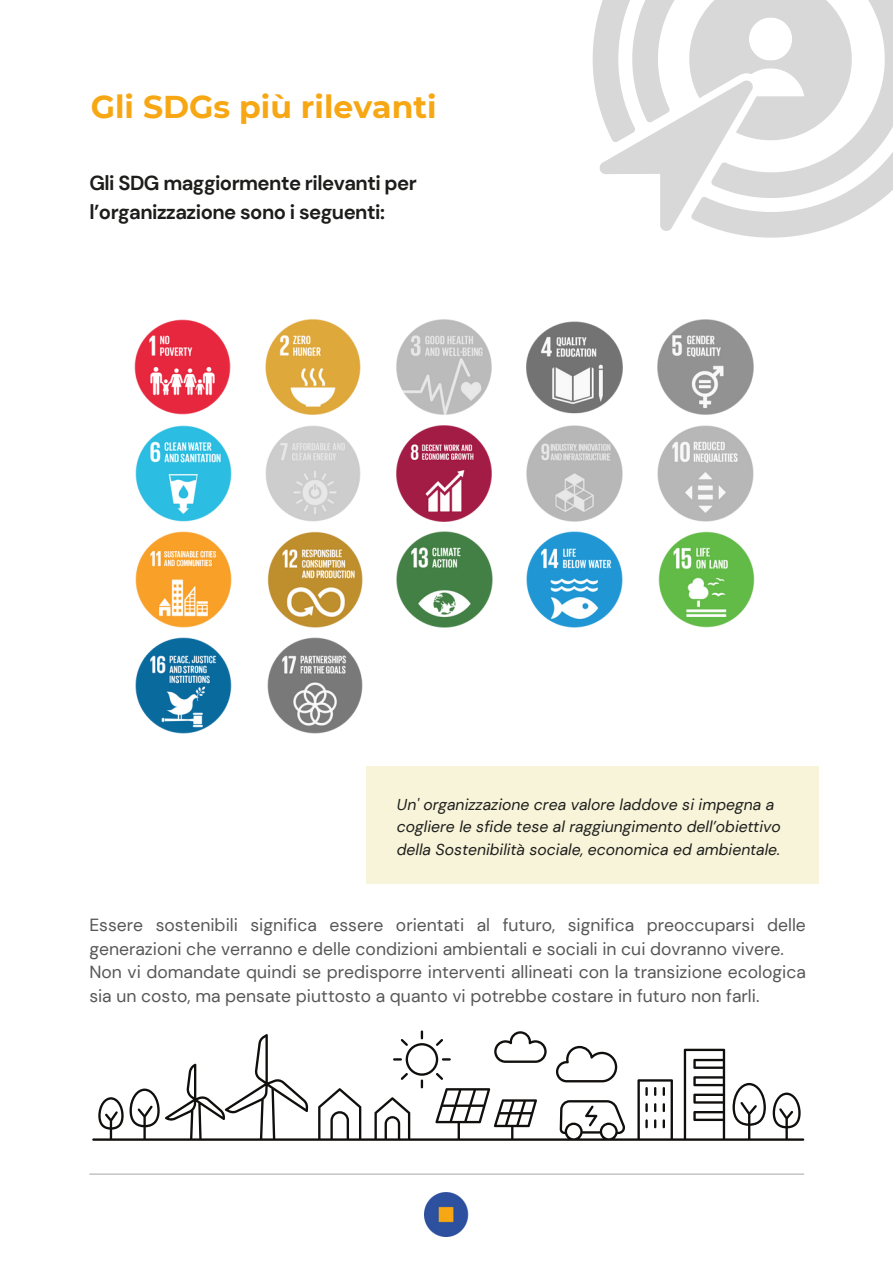
<style>
.page{position:relative;width:893px;height:1264px;background:#fff}
.page>*{position:absolute;margin:0;border:0;box-sizing:border-box;transform-origin:0 0}
.t1{font:700 31.5px "Montserrat";color:#f7a713}
.t2{font:700 20.25px/29.2px "DM Sans";letter-spacing:-.025em;color:#1d1e1c}
.t3{font:17.55px/23.7px "DM Sans";color:#575757}
.t4{font:italic 15.75px/22.5px "DM Sans";color:#1d1e1c}
</style>
<div class="page">
<hr style="left:89px;top:1173px;width:715px;height:1px;background:#b0b0b0">
<img style="left:425px;top:1192px;width:44px;height:44px">
<svg style="left:514px;top:1031px;width:12px;height:2px"></svg>
<svg style="left:92px;top:1033px;width:712px;height:107px"></svg>
<svg style="left:585px;top:1105px;width:12px;height:21px"></svg>
<div style="left:366px;top:765px;width:452px;height:118px;background:#f8f4d9"></div>
<svg style="left:592px;top:0;width:291px;height:237px"></svg>
<svg style="left:632px;top:0;width:260px;height:198px;fill:#d8d8d8"></svg>
<img style="left:135px;top:319px;width:95px;height:96px">
<img style="left:526px;top:321px;width:96px;height:93px">
<img style="left:657px;top:319px;width:96px;height:96px">
<img style="left:265px;top:319px;width:96px;height:96px">
<img style="left:396px;top:319px;width:95px;height:96px">
<img style="left:135px;top:425px;width:96px;height:96px">
<img style="left:265px;top:425px;width:96px;height:96px">
<img style="left:396px;top:425px;width:95px;height:96px">
<img style="left:526px;top:425px;width:96px;height:96px">
<img style="left:657px;top:425px;width:96px;height:96px">
<img style="left:135px;top:531px;width:96px;height:96px">
<img style="left:267px;top:531px;width:96px;height:96px">
<img style="left:397px;top:531px;width:95px;height:96px">
<img style="left:526px;top:531px;width:96px;height:96px">
<img style="left:658px;top:531px;width:96px;height:96px">
<img style="left:135px;top:637px;width:96px;height:96px">
<img style="left:267px;top:637px;width:96px;height:96px">
<h1 class="t1" style="left:91px;top:87px;width:347px">Gli SDGs più rilevanti</h1>
<p class="t2" style="left:89px;top:168px;width:329px">Gli SDG maggiormente rilevanti per l’organizzazione sono i seguenti:</p>
<p class="t4" style="left:397px;top:793px;width:385px">Un' organizzazione crea valore laddove si impegna a cogliere le sfide tese al raggiungimento dell’obiettivo della Sostenibilità sociale, economica ed ambientale.</p>
<h2 class="t3" style="left:89px;top:913px;width:718px">Essere sostenibili significa essere orientati al futuro, significa preoccuparsi delle generazioni che verranno e delle condizioni ambientali e sociali in cui dovranno vivere.<br>Non vi domandate quindi se predisporre interventi allineati con la transizione ecologica sia un costo, ma pensate piuttosto a quanto vi potrebbe costare in futuro non farli.</h2>
</div>
